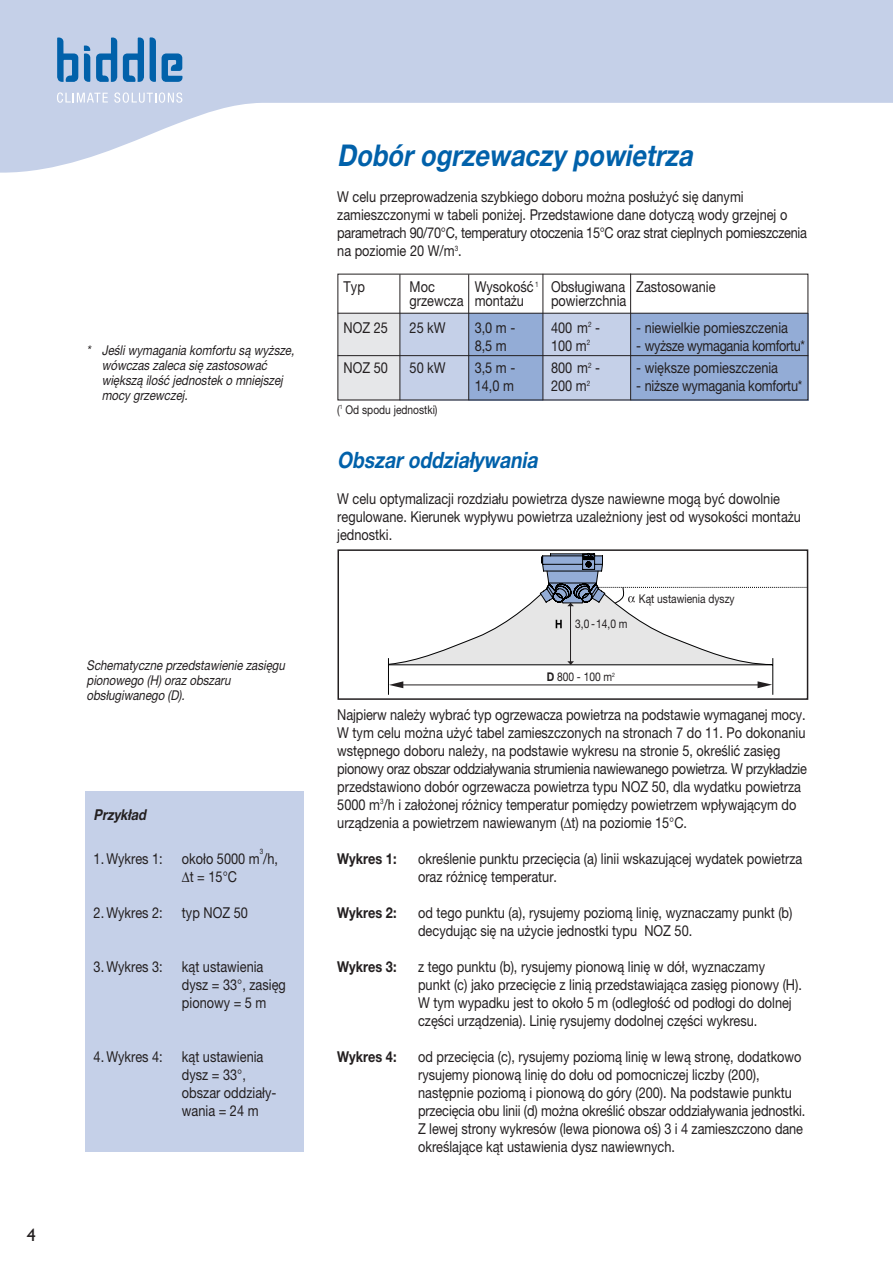
<style>
.page{position:relative;width:893px;height:1262px;background:#fff}
.page>*{position:absolute;margin:0;border:0;box-sizing:border-box;transform-origin:0 0}
.t1{font:italic 700 30px "Helvetica Neue East A";color:#0161aa;scale:.85 1}
.t2{font:italic 700 22.5px "Helvetica Neue East A";color:#0161aa;scale:.85 1}
.t3{font:18px "Gill Sans";color:#231f20}
.t4{font:15px/18px "Helvetica Neue East A";color:#231f20;scale:.85 1}
.t5{font:700 15px "Helvetica Neue East A";color:#231f20;scale:.85 1}
.t6{font:15px "Helvetica Neue East A";letter-spacing:-.03em;color:#231f20;scale:.85 1}
.t7{font:italic 700 15px "Helvetica Neue East A";color:#231f20;scale:.85 1}
.t8{font:italic 13.5px/15px "Helvetica Neue East A";color:#231f20;scale:.85 1}
.t9{font:12px "Helvetica Neue East A";color:#231f20;scale:.85 1}
.t10{font:7.5px "Helvetica Neue East A";color:#231f20;scale:.85 1}
.s1{font-family:"Helvetica"}
.s2{font-weight:700}
</style>
<div class="page">
<svg style="left:0;top:0;width:892px;height:173px;fill:#c5d0e8"></svg>
<svg style="left:84px;top:46px;width:6px;height:36px"></svg>
<svg style="left:150px;top:37px;width:32px;height:45px"></svg>
<svg style="left:57px;top:38px;width:21px;height:44px"></svg>
<svg style="left:96px;top:38px;width:21px;height:44px"></svg>
<svg style="left:123px;top:38px;width:21px;height:44px"></svg>
<svg style="left:57px;top:92px;width:51px;height:11px"></svg>
<svg style="left:114px;top:92px;width:68px;height:11px"></svg>
<div style="left:631px;top:313px;width:177px;height:87px;background:#93acd6"></div>
<div style="left:543px;top:313px;width:87px;height:87px;background:#c5d0e8"></div>
<div style="left:469px;top:313px;width:74px;height:87px;background:#93acd6"></div>
<div style="left:400px;top:313px;width:68px;height:87px;background:#c5d0e8"></div>
<div style="left:337px;top:313px;width:62px;height:87px;background:#e6e7e9"></div>
<hr style="left:337px;top:355px;width:471px;height:1px;background:#231f20">
<hr style="left:337px;top:313px;width:471px;height:1px;background:#231f20">
<hr style="left:399px;top:274px;width:1px;height:126px;background:#231f20">
<hr style="left:468px;top:274px;width:1px;height:126px;background:#231f20">
<hr style="left:542px;top:274px;width:1px;height:126px;background:#231f20">
<hr style="left:630px;top:274px;width:1px;height:126px;background:#231f20">
<hr style="left:403px;top:684px;width:356px;height:1px;background:#231f20">
<svg style="left:389px;top:681px;width:14px;height:7px"></svg>
<svg style="left:757px;top:681px;width:15px;height:7px"></svg>
<hr style="left:388px;top:658px;width:1px;height:36px;background:#000">
<hr style="left:772px;top:658px;width:1px;height:36px;background:#000">
<svg style="left:388px;top:553px;width:417px;height:112px"></svg>
<div style="left:337px;top:549px;width:471px;height:151px;border:2px solid #231f20"></div>
<div style="left:85px;top:791px;width:218px;height:361px;background:#c5d0e8"></div>
<p class="t3" style="left:27px;top:1228px;width:10px">4</p>
<p class="t8" style="left:102px;top:344px;width:228px;text-indent:-15px">* Jeśli wymagania komfortu są wyższe, wówczas zaleca się zastosować większą ilość jednostek o mniejszej mocy grzewczej.</p>
<p class="t8" style="left:87px;top:659px;width:235px">Schematyczne przedstawienie zasięgu pionowego (H) oraz obszaru obsługiwanego (D).</p>
<p class="t7" style="left:94px;top:809px;width:63px">Przykład</p>
<p class="t4" style="left:94px;top:851px;width:83px">1. Wykres 1:</p>
<p class="t4" style="left:182px;top:851px;width:115px">około 5000 m /h,</p>
<p class="t10" style="left:260px;top:848px;width:6px">3</p>
<p class="t4" style="left:182px;top:869px;width:66px">∆t = 15<span class="s1">°</span>C</p>
<p class="t4" style="left:94px;top:905px;width:83px">2. Wykres 2:</p>
<p class="t4" style="left:182px;top:905px;width:79px">typ NOZ 50</p>
<p class="t4" style="left:94px;top:959px;width:83px">3. Wykres 3:</p>
<p class="t4" style="left:182px;top:959px;width:124px">kąt ustawienia dysz = 33<span class="s1">°,</span> zasięg pionowy = 5 m</p>
<p class="t4" style="left:94px;top:1049px;width:83px">4. Wykres 4:</p>
<p class="t4" style="left:182px;top:1049px;width:113px">kąt ustawienia dysz = 33<span class="s1">°, </span>obszar oddziały&shy;wania = 24 m</p>
<h1 class="t1" style="left:337px;top:144px;width:419px">Dobór ogrzewaczy powietrza</h1>
<p class="t4" style="left:337px;top:189px;width:554px">W celu przeprowadzenia szybkiego doboru można posłużyć się danymi zamieszczonymi w tabeli poniżej. Przedstawione dane dotyczą wody grzejnej o parametrach 90/70<span class="s1">°</span>C, temperatury otoczenia 15<span class="s1">°</span>C oraz strat cieplnych pomieszczenia na poziomie 20 W/m<sup>3</sup>.</p>
<p class="t4" style="left:343px;top:279px;width:27px">Typ</p>
<p class="t4" style="left:409px;top:279px;width:31px">Moc</p>
<p class="t4" style="left:409px;top:281px;width:361px;line-height:13.5px;text-indent:65px">Wysokość <sup>1</sup> Obsługiwana Zastosowanie grzewcza montażu</p>
<p class="t4" style="left:551px;top:293px;width:90px">powierzchnia</p>
<p class="t4" style="left:343px;top:320px;width:54px">NOZ 25</p>
<p class="t4" style="left:409px;top:320px;width:44px">25 kW</p>
<p class="t4" style="left:474px;top:320px;width:49px">3,0 m -</p>
<p class="t4" style="left:551px;top:320px;width:59px">400 m<sup>2</sup> -</p>
<p class="t4" style="left:636px;top:320px;width:180px">- niewielkie pomieszczenia</p>
<p class="t4" style="left:474px;top:338px;width:39px">8,5 m</p>
<p class="t4" style="left:551px;top:338px;width:48px">100 m<sup>2</sup></p>
<p class="t6" style="left:636px;top:340px;width:200px">- wyższe wymagania komfortu*</p>
<p class="t4" style="left:343px;top:360px;width:54px">NOZ 50</p>
<p class="t4" style="left:409px;top:360px;width:44px">50 kW</p>
<p class="t4" style="left:474px;top:360px;width:49px">3,5 m -</p>
<p class="t4" style="left:551px;top:360px;width:59px">800 m<sup>2</sup> -</p>
<p class="t4" style="left:636px;top:360px;width:168px">- większe pomieszczenia</p>
<p class="t4" style="left:474px;top:378px;width:48px">14,0 m</p>
<p class="t4" style="left:551px;top:378px;width:48px">200 m<sup>2</sup></p>
<p class="t4" style="left:636px;top:378px;width:197px">- niższe wymagania komfortu*</p>
<p class="t9" style="left:337px;top:405px;width:120px">(<sup>1</sup> Od spodu jednostki)</p>
<h2 class="t2" style="left:337px;top:451px;width:237px">Obszar oddziaływania</h2>
<p class="t4" style="left:337px;top:491px;width:547px">W celu optymalizacji rozdziału powietrza dysze nawiewne mogą być dowolnie regulowane. Kierunek wypływu powietrza uzależniony jest od wysokości montażu jednostki.</p>
<p class="t9" style="left:575px;top:620px;width:63px">3,0 -14,0 m</p>
<p class="t9" style="left:639px;top:594px;width:114px">Kąt ustawienia dyszy</p>
<p class="t9" style="left:546px;top:672px;width:82px"><span class="s2">D</span> 800 - 100 m<sup>2</sup></p>
<p class="t4" style="left:337px;top:707px;width:554px">Najpierw należy wybrać typ ogrzewacza powietrza na podstawie wymaganej mocy.<br>W tym celu można użyć tabel zamieszczonych na stronach 7 do 11. Po dokonaniu wstępnego doboru należy, na podstawie wykresu na stronie 5, określić zasięg pionowy oraz obszar oddziaływania strumienia nawiewanego powietrza. W przykładzie przedstawiono dobór ogrzewacza powietrza typu NOZ 50, dla wydatku powietrza 5000 m<sup>3</sup>/h i założonej różnicy temperatur pomiędzy powietrzem wpływającym do urządzenia a powietrzem nawiewanym (∆t) na poziomie 15<span class="s1">°</span>C.</p>
<p class="t5" style="left:337px;top:853px;width:71px">Wykres 1:</p>
<p class="t4" style="left:418px;top:851px;width:453px">określenie punktu przecięcia (a) linii wskazującej wydatek powietrza oraz różnicę temperatur.</p>
<p class="t5" style="left:337px;top:907px;width:71px">Wykres 2:</p>
<p class="t4" style="left:418px;top:905px;width:442px">od tego punktu (a), rysujemy poziomą linię, wyznaczamy punkt (b) decydując się na użycie jednostki typu NOZ 50.</p>
<p class="t5" style="left:337px;top:961px;width:71px">Wykres 3:</p>
<p class="t4" style="left:418px;top:959px;width:453px">z tego punktu (b), rysujemy pionową linię w dół, wyznaczamy<br>punkt (c) jako przecięcie z linią przedstawiająca zasięg pionowy (H).<br>W tym wypadku jest to około 5 m (odległość od podłogi do dolnej części urządzenia). Linię rysujemy dodolnej części wykresu.</p>
<p class="t5" style="left:337px;top:1051px;width:71px">Wykres 4:</p>
<p class="t4" style="left:418px;top:1049px;width:457px">od przecięcia (c), rysujemy poziomą linię w lewą stronę, dodatkowo rysujemy pionową linię do dołu od pomocniczej liczby (200), następnie poziomą i pionową do góry (200). Na podstawie punktu przecięcia obu linii (d) można określić obszar oddziaływania jednostki.<br>Z lewej strony wykresów (lewa pionowa oś) 3 i 4 zamieszczono dane określające kąt ustawienia dysz nawiewnych.</p>
</div>
